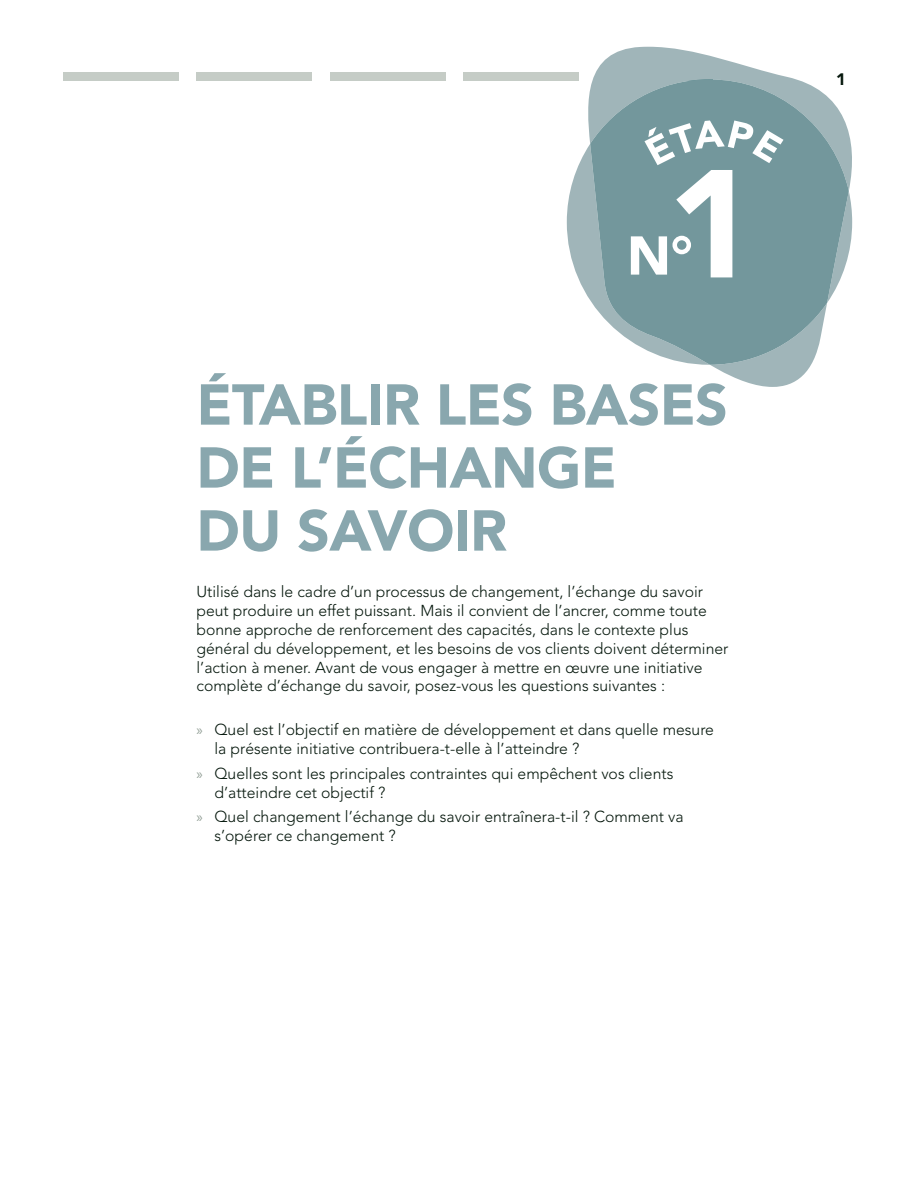
<style>
.page{position:relative;width:918px;height:1188px;background:#fff}
.page>*{position:absolute;margin:0;border:0;box-sizing:border-box;transform-origin:0 0}
.t1{font:900 57px/63px "Avenir";letter-spacing:-.01em;color:#89a7ae}
.t2{font:900 54px "Avenir";color:#fff}
.t3{font:900 16.5px "Avenir";color:#05170c}
.t4{font:300 15.75px/18.8px "Avenir";color:#05170c}
.s1{font-family:"Myriad Pro";font-weight:400;font-size:15px;color:#93a097}
</style>
<div class="page">
<div style="left:196px;top:72px;width:116px;height:9px;background:#c5ccc6"></div>
<div style="left:63px;top:72px;width:115px;height:9px;background:#c5ccc6"></div>
<div style="left:330px;top:72px;width:116px;height:9px;background:#c5ccc6"></div>
<div style="left:464px;top:72px;width:115px;height:9px;background:#c5ccc6"></div>
<svg style="left:567px;top:156px;width:16px;height:132px;fill:#a0b5b9"></svg>
<svg style="left:583px;top:47px;width:270px;height:340px"></svg>
<svg style="left:590px;top:79px;width:259px;height:286px;background:#8daaae"></svg>
<svg style="left:642px;top:90px;width:142px;height:187px"></svg>
<h2 class="t2" style="left:627px;top:223px;width:67px">n°</h2>
<h1 class="t1" style="left:196px;top:373px;width:533px">ÉTABLIR LES BASES<br>DE L’ÉCHANGE<br>DU SAVOIR</h1>
<p class="t4" style="left:196px;top:583px;width:533px">Utilisé dans le cadre d’un processus de changement, l’échange du savoir peut produire un effet puissant. Mais il convient de l’ancrer, comme toute bonne approche de renforcement des capacités, dans le contexte plus général du développement, et les besoins de vos clients doivent déterminer l’action à mener. Avant de vous engager à mettre en œuvre une initiative complète d’échange du savoir, posez-vous les questions suivantes :</p>
<p class="t4" style="left:214px;top:720px;width:501px;text-indent:-18px"><span class="s1">»</span> Quel est l’objectif en matière de développement et dans quelle mesure la présente initiative contribuera-t-elle à l’atteindre ?</p>
<p class="t4" style="left:214px;top:764px;width:460px;text-indent:-18px"><span class="s1">»</span> Quelles sont les principales contraintes qui empêchent vos clients d’atteindre cet objectif ?</p>
<p class="t4" style="left:214px;top:808px;width:471px;text-indent:-18px"><span class="s1">»</span> Quel changement l’échange du savoir entraînera-t-il ? Comment va s’opérer ce changement ?</p>
<p class="t3" style="left:836px;top:69px;width:11px">1</p>
</div>
